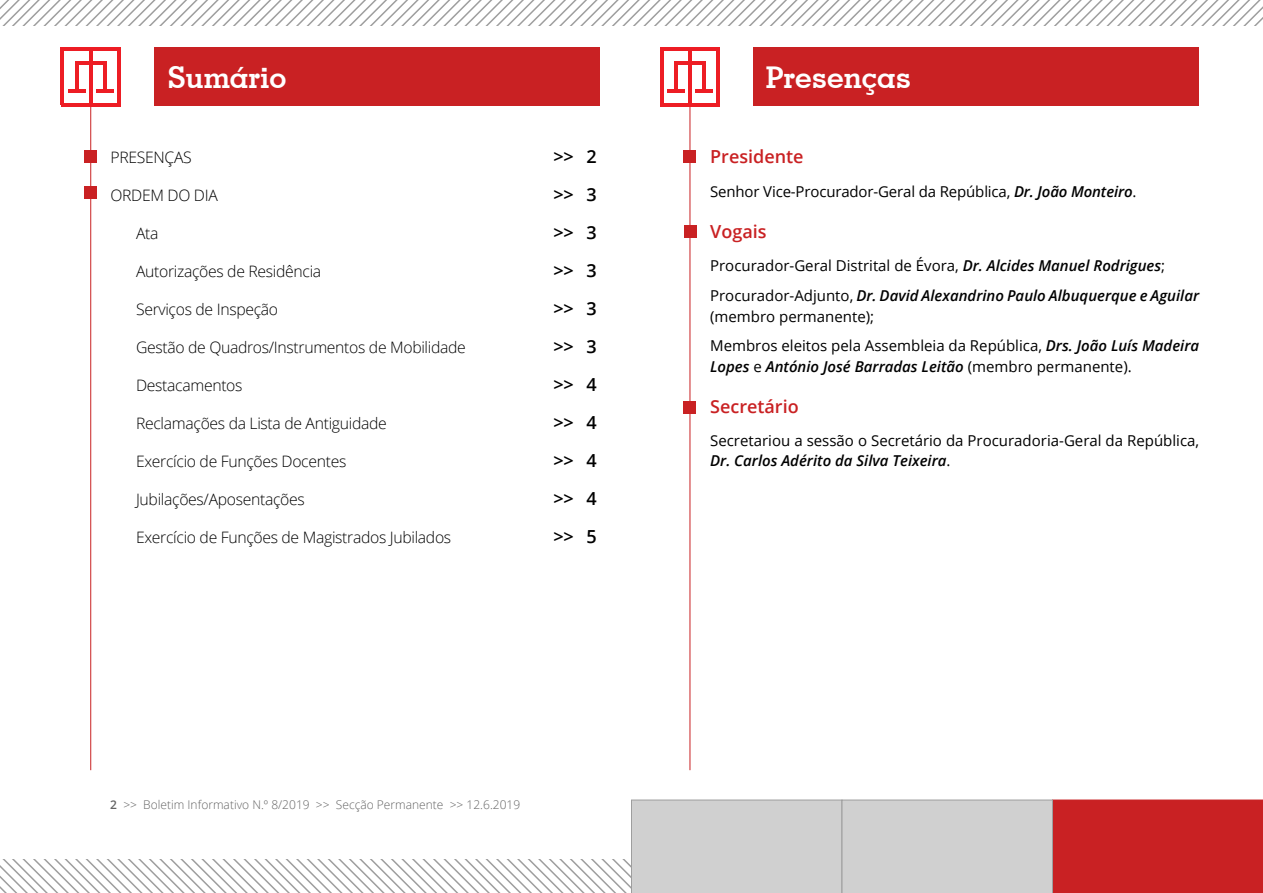
<style>
.page{position:relative;width:1263px;height:893px;background:#fff}
.page>*{position:absolute;margin:0;border:0;box-sizing:border-box;transform-origin:0 0}
.titulo_top{font:700 30px "Geometric Slab 703 BT";color:#fff}
.Sumario_2{font:600 18px "Open Sans";color:#000}
.titulo_presenças{font:600 18px "Open Sans";color:#c92123}
.texto_fim{font:600 18px "Open Sans";color:#c92123}
.sumario{font:600 18px "Open Sans";color:#000}
.Sumario_2-2{font:300 15.75px "Open Sans";letter-spacing:-.02em;color:#000}
.sumario-2{font:300 15.75px "Open Sans";letter-spacing:-.02em;color:#000}
.texto_fim-2{font:15px/21px "Open Sans";color:#000}
.texto{font:15px/20.1px "Open Sans";color:#000}
.texto-2{font:italic 600 15px/21px "Open Sans";color:#000}
.t1{font:300 12px "Open Sans";color:#646464}
.s1{font-weight:600}
.s2{font-weight:600;font-style:italic}
.s3{font-weight:400;font-style:normal}
</style>
<div class="page">
<hr style="left:90px;top:104px;width:1px;height:666px;background:#c92123">
<hr style="left:75px;top:61px;width:3px;height:31px;background:#ed1d24">
<hr style="left:61px;top:47px;width:3px;height:58px;background:#ed1d24">
<hr style="left:117px;top:49px;width:3px;height:56px;background:#ed1d24">
<hr style="left:61px;top:103px;width:59px;height:4px;background:#ed1d24">
<hr style="left:61px;top:47px;width:59px;height:4px;background:#ed1d24">
<hr style="left:89px;top:48px;width:3px;height:56px;background:#ed1d24">
<hr style="left:68px;top:89px;width:17px;height:4px;background:#ed1d24">
<hr style="left:103px;top:61px;width:3px;height:31px;background:#ed1d24">
<hr style="left:75px;top:61px;width:31px;height:4px;background:#ed1d24">
<hr style="left:96px;top:89px;width:18px;height:4px;background:#ed1d24">
<hr style="left:690px;top:104px;width:1px;height:666px;background:#c92123">
<hr style="left:674px;top:61px;width:3px;height:31px;background:#ed1d24">
<hr style="left:660px;top:47px;width:3px;height:58px;background:#ed1d24">
<hr style="left:716px;top:49px;width:3px;height:56px;background:#ed1d24">
<hr style="left:660px;top:103px;width:59px;height:4px;background:#ed1d24">
<hr style="left:660px;top:47px;width:59px;height:4px;background:#ed1d24">
<hr style="left:688px;top:48px;width:3px;height:56px;background:#ed1d24">
<hr style="left:667px;top:89px;width:18px;height:4px;background:#ed1d24">
<hr style="left:702px;top:61px;width:3px;height:31px;background:#ed1d24">
<hr style="left:674px;top:61px;width:31px;height:4px;background:#ed1d24">
<hr style="left:695px;top:89px;width:18px;height:4px;background:#ed1d24">
<svg style="left:0;top:800px;width:1263px;height:93px"></svg>
<svg style="left:0;top:0;width:1263px;height:26px"></svg>
<div style="left:753px;top:48px;width:445px;height:58px;background:#c92123"></div>
<div style="left:154px;top:47px;width:446px;height:59px;background:#c92123"></div>
<div style="left:684px;top:225px;width:12px;height:13px;background:#c92123"></div>
<div style="left:683px;top:401px;width:13px;height:13px;background:#c92123"></div>
<div style="left:84px;top:150px;width:13px;height:13px;background:#c92123"></div>
<div style="left:684px;top:150px;width:12px;height:13px;background:#c92123"></div>
<div style="left:84px;top:186px;width:13px;height:13px;background:#c92123"></div>
<p class="titulo_top" style="left:167px;top:59px;width:121px">Sumário</p>
<p class="titulo_top" style="left:766px;top:59px;width:147px">Presenças</p>
<p class="sumario-2" style="left:111px;top:146px;width:83px">PRESENÇAS</p>
<p class="sumario" style="left:554px;top:144px;width:45px">&gt;&gt; 2</p>
<p class="sumario-2" style="left:111px;top:184px;width:109px">ORDEM DO DIA</p>
<p class="sumario" style="left:554px;top:182px;width:45px">&gt;&gt; 3</p>
<p class="Sumario_2-2" style="left:136px;top:222px;width:24px">Ata</p>
<p class="Sumario_2" style="left:554px;top:220px;width:45px">&gt;&gt; 3</p>
<p class="Sumario_2-2" style="left:136px;top:260px;width:187px">Autorizações de Residência</p>
<p class="Sumario_2" style="left:554px;top:258px;width:45px">&gt;&gt; 3</p>
<p class="Sumario_2-2" style="left:136px;top:298px;width:144px">Serviços de Inspeção</p>
<p class="Sumario_2" style="left:554px;top:296px;width:45px">&gt;&gt; 3</p>
<p class="Sumario_2-2" style="left:136px;top:336px;width:331px">Gestão de Quadros/Instrumentos de Mobilidade</p>
<p class="Sumario_2" style="left:554px;top:334px;width:45px">&gt;&gt; 3</p>
<p class="Sumario_2-2" style="left:136px;top:374px;width:108px">Destacamentos</p>
<p class="Sumario_2" style="left:554px;top:372px;width:45px">&gt;&gt; 4</p>
<p class="Sumario_2-2" style="left:136px;top:412px;width:252px">Reclamações da Lista de Antiguidade</p>
<p class="Sumario_2" style="left:554px;top:410px;width:45px">&gt;&gt; 4</p>
<p class="Sumario_2-2" style="left:136px;top:450px;width:212px">Exercício de Funções Docentes</p>
<p class="Sumario_2" style="left:554px;top:448px;width:45px">&gt;&gt; 4</p>
<p class="Sumario_2-2" style="left:136px;top:488px;width:170px">Jubilações/Aposentações</p>
<p class="Sumario_2" style="left:554px;top:486px;width:45px">&gt;&gt; 4</p>
<p class="Sumario_2-2" style="left:136px;top:526px;width:317px">Exercício de Funções de Magistrados Jubilados</p>
<p class="Sumario_2" style="left:554px;top:524px;width:45px">&gt;&gt; 5</p>
<p class="t1" style="left:110px;top:796px;width:411px"><span class="s1">2</span> &gt;&gt; Boletim Informativo N.º 8/2019 &gt;&gt; Secção Permanente &gt;&gt; 12.6.2019</p>
<p class="titulo_presenças" style="left:710px;top:144px;width:95px">Presidente</p>
<p class="texto_fim-2" style="left:710px;top:181px;width:428px">Senhor Vice-Procurador-Geral da República, <span class="s2">Dr. João Monteiro</span>.</p>
<p class="titulo_presenças" style="left:710px;top:219px;width:58px">Vogais</p>
<p class="texto" style="left:710px;top:255px;width:456px">Procurador-Geral Distrital de Évora, <span class="s2">Dr. Alcides Manuel Rodrigues</span>;</p>
<p class="texto-2" style="left:710px;top:284px;width:490px"><span class="s3">Procurador-Adjunto,</span> Dr. David Alexandrino Paulo Albuquerque e Aguilar <span class="s3">(membro permanente);</span></p>
<p class="texto_fim-2" style="left:710px;top:335px;width:490px">Membros eleitos pela Assembleia da República, <span class="s2">Drs. João Luís Madeira<br>Lopes</span> e <span class="s2">António José Barradas Leitão</span> (membro permanente).</p>
<p class="texto_fim" style="left:710px;top:395px;width:90px">Secretário</p>
<p class="texto" style="left:710px;top:430px;width:490px">Secretariou a sessão o Secretário da Procuradoria-‑Geral da República,<br><span class="s2">Dr. Carlos Adérito da Silva Teixeira</span>.</p>
</div>
